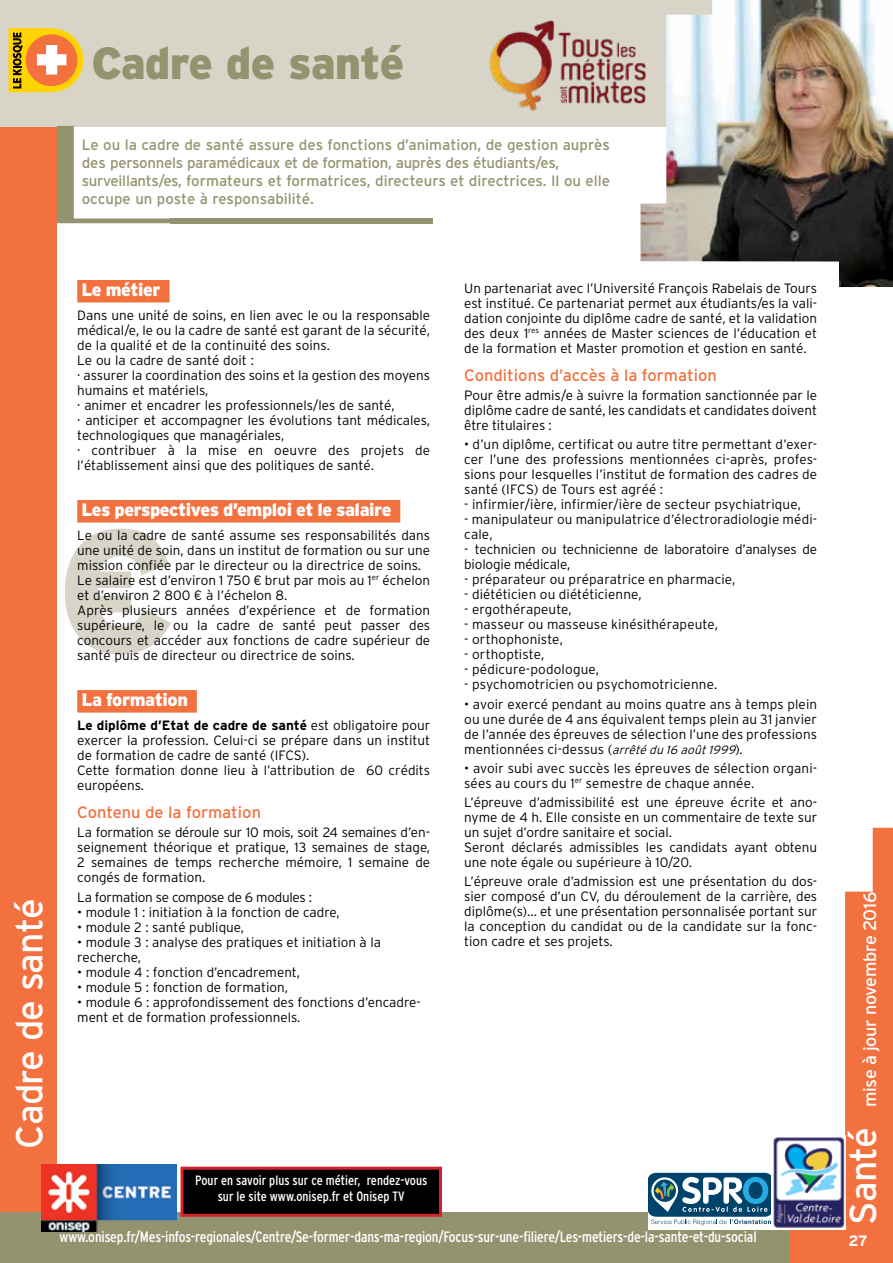
<style>
.page{position:relative;width:893px;height:1263px;background:#fff}
.page>*{position:absolute;margin:0;border:0;box-sizing:border-box;transform-origin:0 0}
.t1{font:900 174.3px "Interstate";color:#d8d5c8}
.t2{font:900 45px "Interstate";letter-spacing:-.02em;color:#94936f}
.t3{font:37.5px "Interstate";letter-spacing:-.02em;color:#fff}
.t4{font:900 18px "Interstate";letter-spacing:-.025em;color:#fff}
.t5{font:18px "Interstate";letter-spacing:-.02em;color:#fff}
.t6{font:16.5px "Interstate";color:#f3703f}
.t7{font:15px/18px "Interstate";letter-spacing:-.01em;color:#94936f}
.t8{font:condensed 15px "Interstate";letter-spacing:-.01em;color:#fff}
.t9{font:700 15px "Interstate";color:#fff}
.t10{font:300 13.5px/15px "Interstate";color:#000}
.t11{font:condensed 13.5px/16.2px "Interstate";color:#fff;text-align:center}
.t12{font:300 13.5px "Interstate";letter-spacing:-.02em;color:#000}
.s1{font-weight:700}
.s2{font-style:italic;font-size:12px}
.s3{font-size:37.5px}
</style>
<div class="page">
<div style="left:0;top:0;width:56px;height:1263px;background:#f3703f"></div>
<div style="left:0;top:0;width:893px;height:127px;background:#d8d5c8"></div>
<svg style="left:9px;top:28px;width:74px;height:64px;background:#e8ab43"></svg>
<img style="left:490px;top:20px;width:150px;height:91px">
<img style="left:640px;top:0;width:253px;height:287px">
<div style="left:0;top:1213px;width:893px;height:50px;background:#94936f"></div>
<svg style="left:790px;top:828px;width:103px;height:435px"></svg>
<svg style="left:57px;top:126px;width:113px;height:97px"></svg>
<div style="left:170px;top:218px;width:262px;height:6px;background:#94936f"></div>
<div style="left:77px;top:280px;width:93px;height:22px;background:#f3703f"></div>
<div style="left:77px;top:500px;width:323px;height:22px;background:#f3703f"></div>
<div style="left:77px;top:690px;width:120px;height:23px;background:#f3703f"></div>
<div style="left:182px;top:1168px;width:258px;height:47px;background:#000"></div>
<div style="left:180px;top:1167px;width:262px;height:50px;border:3px solid #d2232a"></div>
<img style="left:41px;top:1164px;width:135px;height:67px">
<div style="left:648px;top:1173px;width:125px;height:56px;background:#fff"></div>
<div style="left:648px;top:1173px;width:125px;height:44px;background:#00436a;border-radius:8px"></div>
<svg style="left:651px;top:1219px;width:120px;height:6px"></svg>
<svg style="left:651px;top:1177px;width:117px;height:35px"></svg>
<div style="left:771px;top:1135px;width:75px;height:94px;background:#fff"></div>
<img style="left:773px;top:1137px;width:73px;height:91px">
<h2 class="t2" style="left:91px;top:35px;width:314px">Cadre de santé</h2>
<p class="t7" style="left:82px;top:135px;width:530px">Le ou la cadre de santé assure des fonctions d’animation, de gestion auprès des personnels paramédicaux et de formation, auprès des étudiants/es, surveillants/es, formateurs et formatrices, directeurs et directrices. Il ou elle occupe un poste à responsabilité.</p>
<h3 class="t3" style="left:6px;top:1148px;width:252px;rotate:-90deg">Cadre de santé</h3>
<h3 class="t4" style="left:82px;top:279px;width:81px">Le métier</h3>
<p class="t10" style="left:77px;top:307px;width:354px">Dans une unité de soins, en lien avec le ou la responsable médical/e, le ou la cadre de santé est garant de la sécurité, de la qualité et de la continuité des soins.<br>Le ou la cadre de santé doit :<br>· assurer la coordination des soins et la gestion des moyens humains et matériels,<br>· animer et encadrer les professionnels/les de santé,<br>· anticiper et accompagner les évolutions tant médicales, technologiques que managériales,<br>· contribuer à la mise en oeuvre des projets de l’établissement ainsi que des politiques de santé.</p>
<h3 class="t4" style="left:82px;top:499px;width:311px">Les perspectives d’emploi et le salaire</h3>
<p class="t10" style="left:77px;top:527px;width:354px">Le ou la cadre de santé assume ses responsabilités dans une unité de soin, dans un institut de formation ou sur une mission confiée par le directeur ou la directrice de soins.<br>Le salaire est d’environ 1 750 ¤ brut par mois au 1<sup>er</sup> échelon et d’environ 2 800 ¤ à l’échelon 8.<br>Après plusieurs années d’expérience et de formation supérieure, le ou la cadre de santé peut passer des concours et accéder aux fonctions de cadre supérieur de santé puis de directeur ou directrice de soins.</p>
<h3 class="t4" style="left:82px;top:689px;width:108px">La formation</h3>
<p class="t10" style="left:77px;top:717px;width:354px"><span class="s1">Le diplôme d’Etat de cadre de santé</span> est obligatoire pour exercer la profession. Celui-ci se prépare dans un institut de formation de cadre de santé (IFCS).<br>Cette formation donne lieu à l’attribution de 60 crédits européens.</p>
<p class="t6" style="left:77px;top:802px;width:185px">Contenu de la formation</p>
<p class="t10" style="left:77px;top:825px;width:354px;text-align:justify">La formation se déroule sur 10 mois, soit 24 semaines d’en&shy;seignement théorique et pratique, 13 semaines de stage, 2 semaines de temps recherche mémoire, 1 semaine de congés de formation.</p>
<p class="t12" style="left:77px;top:888px;width:236px">La formation se compose de 6 modules :</p>
<p class="t10" style="left:77px;top:904px;width:264px">• module 1 : initiation à la fonction de cadre,</p>
<p class="t10" style="left:77px;top:919px;width:168px">• module 2 : santé publique,</p>
<p class="t10" style="left:77px;top:934px;width:305px">• module 3 : analyse des pratiques et initiation à la recherche,</p>
<p class="t10" style="left:77px;top:964px;width:224px">• module 4 : fonction d’encadrement,</p>
<p class="t10" style="left:77px;top:979px;width:212px">• module 5 : fonction de formation,</p>
<p class="t10" style="left:77px;top:994px;width:345px">• module 6 : approfondissement des fonctions d’encadre&shy;ment et de formation professionnels.</p>
<h1 class="t1" style="left:58px;top:485px;width:119px">€</h1>
<p class="t10" style="left:464px;top:280px;width:354px;text-align:justify">Un partenariat avec l’Université François Rabelais de Tours est institué. Ce partenariat permet aux étudiants/es la vali&shy;dation conjointe du diplôme cadre de santé, et la validation des deux 1<sup>res</sup> années de Master sciences de l’éducation et de la formation et Master promotion et gestion en santé.</p>
<p class="t6" style="left:464px;top:365px;width:254px">Conditions d’accès à la formation</p>
<p class="t10" style="left:464px;top:388px;width:354px;text-align:justify">Pour être admis/e à suivre la formation sanctionnée par le diplôme cadre de santé, les candidats et candidates doivent être titulaires :</p>
<p class="t10" style="left:464px;top:437px;width:354px;text-align:justify">• d’un diplôme, certificat ou autre titre permettant d’exer&shy;cer l’une des professions mentionnées ci-après, profes&shy;sions pour lesquelles l’institut de formation des cadres de santé (IFCS) de Tours est agréé :</p>
<p class="t10" style="left:464px;top:497px;width:338px">- infirmier/ière, infirmier/ière de secteur psychiatrique,</p>
<p class="t10" style="left:464px;top:512px;width:354px">- manipulateur ou manipulatrice d’électroradiologie médi&shy;cale,</p>
<p class="t10" style="left:464px;top:542px;width:354px">- technicien ou technicienne de laboratoire d’analyses de biologie médicale,</p>
<p class="t10" style="left:464px;top:572px;width:273px">- préparateur ou préparatrice en pharmacie,</p>
<p class="t10" style="left:464px;top:587px;width:179px">- diététicien ou diététicienne,</p>
<p class="t10" style="left:464px;top:602px;width:109px">- ergothérapeute,</p>
<p class="t10" style="left:464px;top:617px;width:255px">- masseur ou masseuse kinésithérapeute,</p>
<p class="t10" style="left:464px;top:632px;width:100px">- orthophoniste,</p>
<p class="t10" style="left:464px;top:647px;width:82px">- orthoptiste,</p>
<p class="t10" style="left:464px;top:662px;width:136px">- pédicure-podologue,</p>
<p class="t10" style="left:464px;top:677px;width:255px">- psychomotricien ou psychomotricienne.</p>
<p class="t10" style="left:464px;top:696px;width:354px;text-align:justify">• avoir exercé pendant au moins quatre ans à temps plein ou une durée de 4 ans équivalent temps plein au 31 janvier de l’année des épreuves de sélection l’une des professions mentionnées ci-dessus (<span class="s2">arrêtédu16 août1999</span>).</p>
<p class="t10" style="left:464px;top:760px;width:354px">• avoir subi avec succès les épreuves de sélection organi&shy;sées au cours du 1<sup>er</sup> semestre de chaque année.</p>
<p class="t10" style="left:464px;top:795px;width:354px">L’épreuve d’admissibilité est une épreuve écrite et ano&shy;nyme de 4 h. Elle consiste en un commentaire de texte sur un sujet d’ordre sanitaire et social.<br>Seront déclarés admissibles les candidats ayant obtenu une note égale ou supérieure à 10/20.</p>
<p class="t10" style="left:464px;top:874px;width:354px;text-align:justify">L’épreuve orale d’admission est une présentation du dos&shy;sier composé d’un CV, du déroulement de la carrière, des diplôme(s)... et une présentation personnalisée portant sur la conception du candidat ou de la candidate sur la fonc&shy;tion cadre et ses projets.</p>
<p class="t11" style="left:195px;top:1172px;width:234px">Pour en savoir plus sur ce métier, rendez-vous sur le site www.onisep.fr et Onisep TV</p>
<p class="t8" style="left:60px;top:1228px;width:699px">www.onisep.fr/Mes-infos-regionales/Centre/Se-former-dans-ma-region/Focus-sur-une-filiere/Les-metiers-de-la-sante-et-du-social</p>
<h3 class="t5" style="left:859px;top:1225px;width:334px;rotate:-90deg"><span class="s3">Santé</span> mise à jour novembre 2016</h3>
<p class="t9" style="left:849px;top:1232px;width:21px">27</p>
</div>
